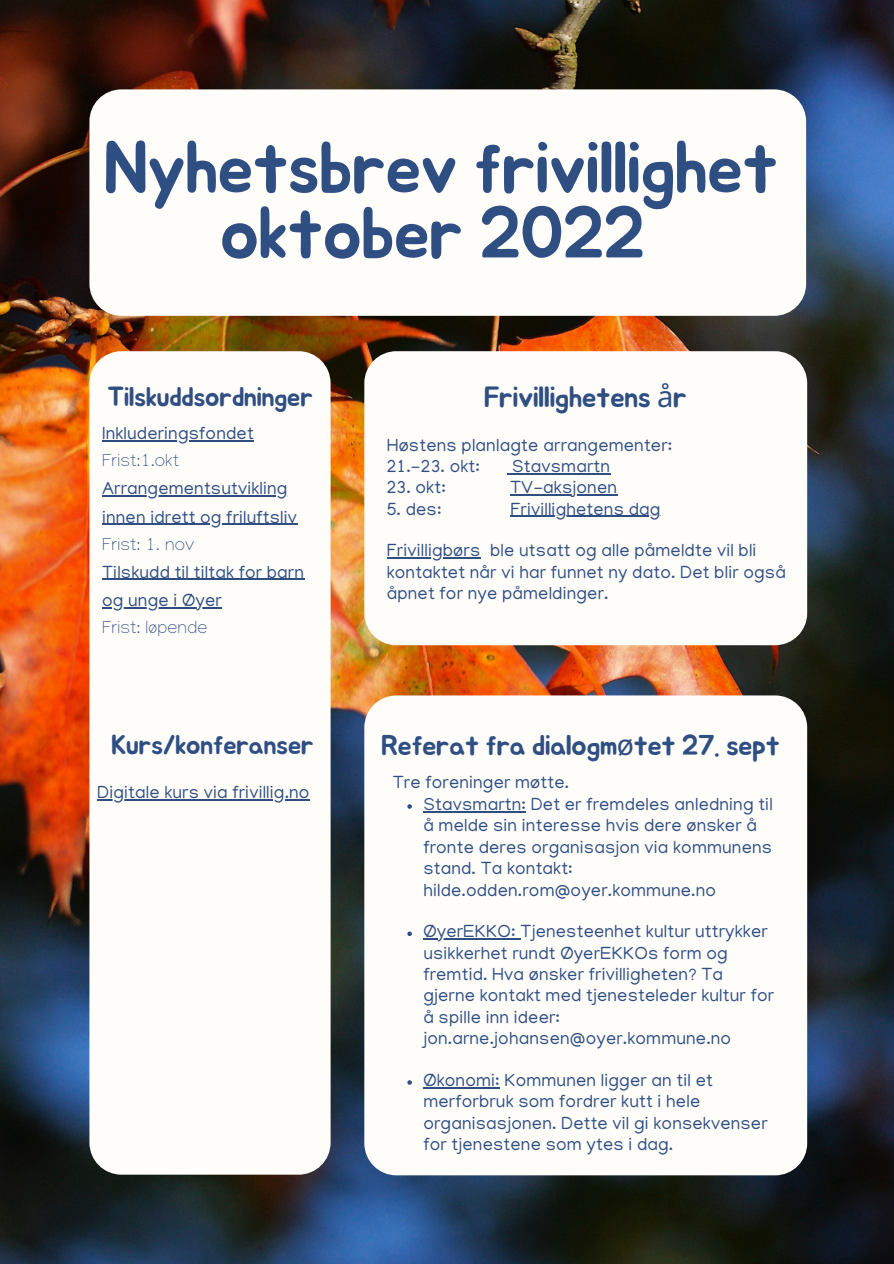
<style>
.page{position:relative;width:894px;height:1264px;background:#fff}
.page>*{position:absolute;margin:0;border:0;box-sizing:border-box;transform-origin:0 0}
.t1{font:72.6px/65.2px "Jua";letter-spacing:-.025em;color:#2f4f83;text-align:center}
.t2{font:29.25px "Jua";letter-spacing:-.025em;color:#2f4f83}
.t3{font:28.5px "Jua";letter-spacing:-.025em;color:#2f4f83}
.t4{font:27px "Jua";letter-spacing:-.025em;color:#2f4f83}
.t5{font:18px/21.5px "Manjari";letter-spacing:.01em;color:#2f4f83}
.t6{font:100 18px "Manjari";letter-spacing:.01em;color:#2f4f83}
.s1{font-family:"Noto Sans"}
</style>
<div class="page">
<img style="left:0;top:0;width:893px;height:1263px">
<div style="left:89px;top:89px;width:716px;height:227px;background:#fffdfa;border-radius:32px"></div>
<div style="left:364px;top:351px;width:443px;height:294px;background:#fffdfa;border-radius:32px"></div>
<div style="left:89px;top:351px;width:241px;height:823px;background:#fffdfa;border-radius:32px"></div>
<div style="left:364px;top:695px;width:443px;height:480px;background:#fffdfa;border-radius:32px"></div>
<hr style="left:512px;top:473px;width:98px;height:1px;background:#2f4f83">
<hr style="left:510px;top:494px;width:107px;height:1px;background:#2f4f83">
<hr style="left:510px;top:516px;width:150px;height:1px;background:#2f4f83">
<hr style="left:386px;top:557px;width:94px;height:1px;background:#2f4f83">
<hr style="left:102px;top:440px;width:152px;height:1px;background:#2f4f83">
<hr style="left:102px;top:495px;width:185px;height:1px;background:#2f4f83">
<hr style="left:102px;top:523px;width:195px;height:2px;background:#2f4f83">
<hr style="left:102px;top:579px;width:202px;height:1px;background:#2f4f83">
<hr style="left:102px;top:607px;width:120px;height:1px;background:#2f4f83">
<svg style="left:407px;top:804px;width:5px;height:4px"></svg>
<hr style="left:423px;top:811px;width:103px;height:1px;background:#2f4f83">
<svg style="left:407px;top:931px;width:5px;height:5px"></svg>
<hr style="left:423px;top:938px;width:97px;height:1px;background:#2f4f83">
<svg style="left:407px;top:1080px;width:5px;height:4px"></svg>
<hr style="left:423px;top:1086px;width:76px;height:2px;background:#2f4f83">
<hr style="left:97px;top:799px;width:212px;height:1px;background:#2f4f83">
<h1 class="t1" style="left:103px;top:138px;width:677px">Nyhetsbrev frivillighet oktober 2022</h1>
<h3 class="t4" style="left:107px;top:384px;width:207px">Tilskuddsordninger</h3>
<h2 class="t2" style="left:483px;top:384px;width:205px">Frivillighetens <span class="s1">å</span>r</h2>
<p class="t5" style="left:102px;top:425px;width:153px">Inkluderingsfondet</p>
<p class="t6" style="left:102px;top:454px;width:78px">Frist:1.okt</p>
<p class="t5" style="left:102px;top:477px;width:196px;line-height:28.2px">Arrangementsutvikling innen idrett og friluftsliv</p>
<p class="t6" style="left:102px;top:537px;width:94px">Frist: 1. nov</p>
<p class="t5" style="left:102px;top:560px;width:203px;line-height:28.2px">Tilskudd til tiltak for barn og unge i Øyer</p>
<p class="t6" style="left:102px;top:620px;width:106px">Frist: løpende</p>
<h3 class="t4" style="left:111px;top:732px;width:204px">Kurs/konferanser</h3>
<p class="t5" style="left:97px;top:784px;width:214px">Digitale kurs via frivillig.no</p>
<p class="t5" style="left:386px;top:436px;width:287px">Høstens planlagte arrangementer:<br>21.-23. okt:</p>
<p class="t5" style="left:512px;top:458px;width:99px">Stavsmartn</p>
<p class="t5" style="left:386px;top:479px;width:60px">23. okt:</p>
<p class="t5" style="left:510px;top:479px;width:108px">TV-aksjonen</p>
<p class="t5" style="left:386px;top:500px;width:56px">5. des:</p>
<p class="t5" style="left:510px;top:500px;width:151px">Frivillighetens dag</p>
<p class="t5" style="left:386px;top:542px;width:400px">Frivilligbørs ble utsatt og alle påmeldte vil bli kontaktet når vi har funnet ny dato. Det blir også åpnet for nye påmeldinger.</p>
<h3 class="t3" style="left:381px;top:732px;width:400px">Referat fra dialogm<span class="s1">ø</span>tet 27. sept</h3>
<p class="t5" style="left:392px;top:774px;width:178px">Tre foreninger møtte.</p>
<p class="t5" style="left:423px;top:795px;width:351px">Stavsmartn: Det er fremdeles anledning til å melde sin interesse hvis dere ønsker å fronte deres organisasjon via kommunens stand. Ta kontakt: hilde.odden.rom@oyer.kommune.no</p>
<p class="t5" style="left:423px;top:923px;width:352px">ØyerEKKO: Tjenesteenhet kultur uttrykker usikkerhet rundt ØyerEKKOs form og fremtid. Hva ønsker frivilligheten? Ta gjerne kontakt med tjenesteleder kultur for å spille inn ideer: jon.arne.johansen@oyer.kommune.no</p>
<p class="t5" style="left:423px;top:1071px;width:346px">Økonomi: Kommunen ligger an til et merforbruk som fordrer kutt i hele organisasjonen. Dette vil gi konsekvenser for tjenestene som ytes i dag.</p>
</div>
